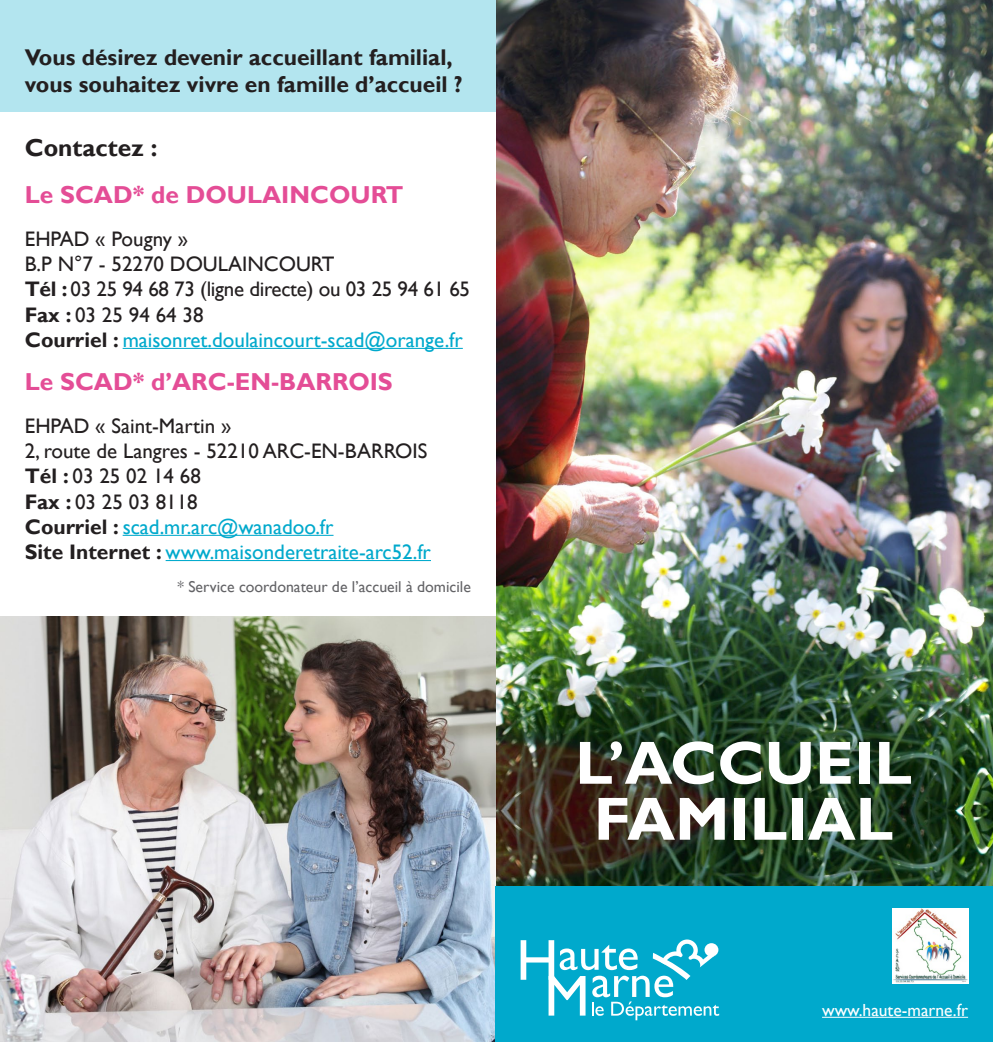
<style>
.page{position:relative;width:993px;height:1042px;background:#fff}
.page>*{position:absolute;margin:0;border:0;box-sizing:border-box;transform-origin:0 0}
.t1{font:700 61.25px/56px "Gill Sans";color:#fff;text-align:center}
.t2{font:700 24.5px "Gill Sans";color:#e44d96}
.t3{font:700 24.5px "Gill Sans";color:#231f20}
.t4{font:700 22.75px/27.3px "Gill Sans";color:#231f20}
.t5{font:21px/25.2px "Gill Sans";color:#231f20}
.t6{font:17.5px "Gill Sans";color:#fff}
.t7{font:15.75px "Gill Sans";color:#636366}
.s1{font-weight:700}
.s2{color:#00a9cc}
</style>
<div class="page">
<div style="left:0;top:0;width:496px;height:112px;background:#b3e5ef"></div>
<hr style="left:123px;top:348px;width:339px;height:1px;background:#00a9cc">
<hr style="left:123px;top:535px;width:210px;height:1px;background:#00a9cc">
<hr style="left:165px;top:560px;width:266px;height:1px;background:#00a9cc">
<img style="left:0;top:617px;width:496px;height:425px">
<img style="left:496px;top:0;width:496px;height:886px">
<div style="left:495px;top:886px;width:497px;height:156px;background:#00a9cc"></div>
<hr style="left:821px;top:1017px;width:146px;height:1px;background:#fff">
<svg style="left:520px;top:939px;width:199px;height:81px"></svg>
<img style="left:892px;top:908px;width:75px;height:76px">
<p class="t4" style="left:25px;top:44px;width:439px">Vous désirez devenir accueillant familial, vous souhaitez vivre en famille d’accueil ?</p>
<p class="t3" style="left:25px;top:133px;width:134px">Contactez :</p>
<p class="t2" style="left:25px;top:180px;width:380px">Le SCAD* de DOULAINCOURT</p>
<p class="t5" style="left:25px;top:227px;width:446px">EHPAD « Pougny »<br>B.P N°7 - 52270 DOULAINCOURT<br><span class="s1">Tél :</span> 03 25 94 68 73 (ligne directe) ou 03 25 94 61 65<br><span class="s1">Fax :</span> 03 25 94 64 38<br><span class="s1">Courriel :</span> <span class="s2">maisonret.doulaincourt-scad@orange.fr</span></p>
<p class="t2" style="left:25px;top:367px;width:369px">Le SCAD* d’ARC-EN-BARROIS</p>
<p class="t5" style="left:25px;top:414px;width:407px">EHPAD « Saint-Martin »<br>2, route de Langres - 52210 ARC-EN-BARROIS<br><span class="s1">Tél :</span> 03 25 02 14 68<br><span class="s1">Fax :</span> 03 25 03 8118<br><span class="s1">Courriel :</span> <span class="s2">scad.mr.arc@wanadoo.fr<br></span><span class="s1">Site Internet :</span> <span class="s2">www.maisonderetraite-arc52.fr</span></p>
<p class="t7" style="left:177px;top:577px;width:295px">* Service coordonateur de l’accueil à domicile</p>
<h1 class="t1" style="left:575px;top:737px;width:338px">L’ACCUEIL<br>FAMILIAL</h1>
<p class="t6" style="left:821px;top:1000px;width:147px">www.haute-marne.fr</p>
</div>
